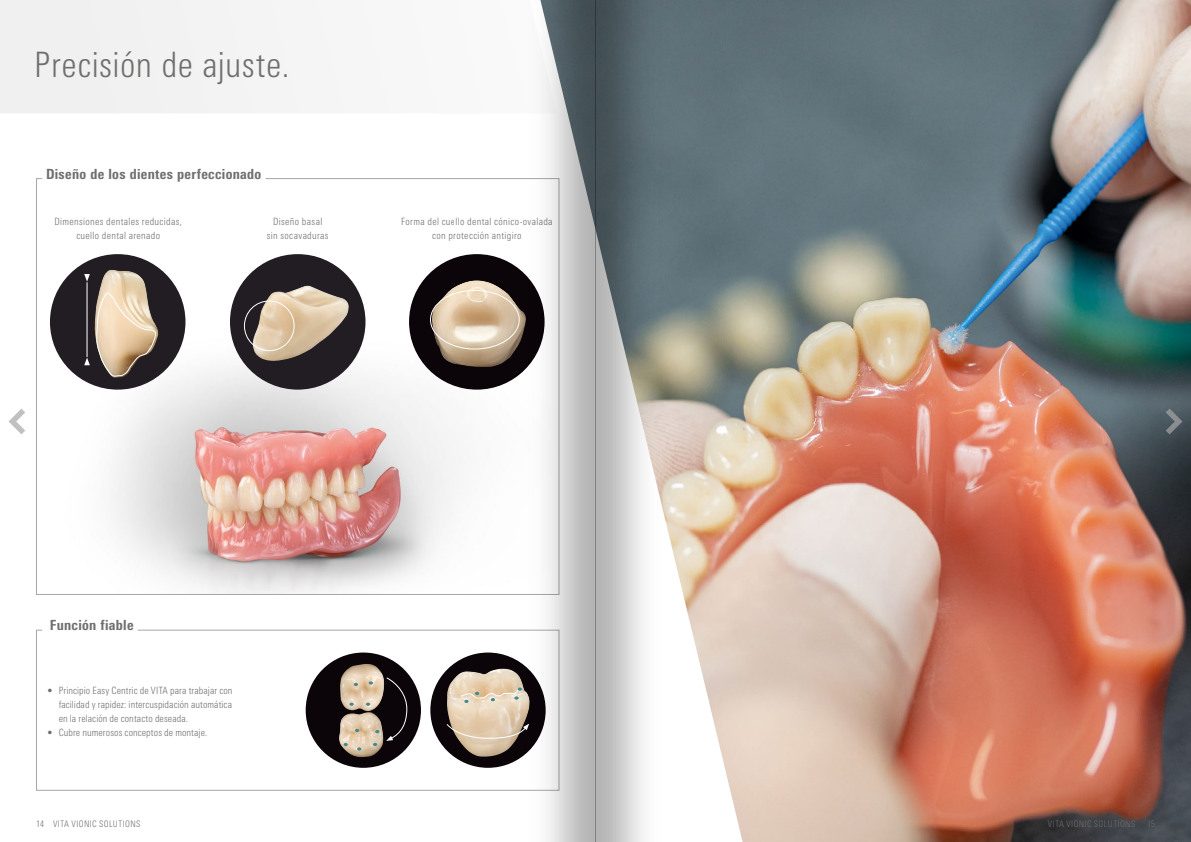
<style>
.page{position:relative;width:1191px;height:842px;background:#fff}
.page>*{position:absolute;margin:0;border:0;box-sizing:border-box;transform-origin:0 0}
.t1{font:300 condensed 35px "Univers Next Pro";letter-spacing:.01em;color:#6f6f6e}
.t2{font:800 condensed 14px "Univers Next Pro";letter-spacing:.02em;color:#6f6f6e}
.t3{font:300 condensed 10px/14px "Univers Next Pro";letter-spacing:.025em;color:#6f6f6e;text-align:center}
.t4{font:300 condensed 10px "Univers Next Pro";letter-spacing:.005em;color:#6f6f6e}
.t5{font:300 condensed 9px "Univers Next Pro";letter-spacing:.035em;color:#6f6f6e}
</style>
<div class="page">
<div style="left:0;top:0;width:299px;height:113px;background:#f2f2f2"></div>
<img style="left:50px;top:254px;width:404px;height:339px">
<div style="left:306px;top:652px;width:115px;height:116px;background:#0b050a;border-radius:50%"></div>
<img style="left:339px;top:664px;width:45px;height:93px">
<svg style="left:386px;top:677px;width:21px;height:64px"></svg>
<svg style="left:354px;top:683px;width:4px;height:3px"></svg>
<svg style="left:369px;top:681px;width:4px;height:3px"></svg>
<svg style="left:366px;top:703px;width:4px;height:3px"></svg>
<svg style="left:349px;top:703px;width:5px;height:3px"></svg>
<svg style="left:355px;top:729px;width:4px;height:3px"></svg>
<svg style="left:375px;top:730px;width:4px;height:3px"></svg>
<svg style="left:373px;top:743px;width:4px;height:3px"></svg>
<svg style="left:357px;top:747px;width:4px;height:4px"></svg>
<svg style="left:343px;top:743px;width:5px;height:3px"></svg>
<div style="left:430px;top:652px;width:115px;height:116px;background:#0b050a;border-radius:50%"></div>
<img style="left:447px;top:668px;width:7px;height:89px">
<svg style="left:446px;top:723px;width:8px;height:16px"></svg>
<div style="left:230px;top:254px;width:135px;height:136px;background:#211d22;border-radius:50%"></div>
<img style="left:253px;top:285px;width:96px;height:76px">
<div style="left:244px;top:301px;width:50px;height:50px;border:1px solid #fff;border-radius:50%"></div>
<div style="left:50px;top:254px;width:135px;height:136px;background:#211d22;border-radius:50%"></div>
<img style="left:94px;top:270px;width:65px;height:108px">
<svg style="left:96px;top:293px;width:60px;height:84px"></svg>
<div style="left:83px;top:279px;width:8px;height:81px;background:#1a1a18;opacity:.75"></div>
<hr style="left:87px;top:282px;width:1px;height:75px;background:#fff">
<svg style="left:84px;top:274px;width:6px;height:8px"></svg>
<svg style="left:84px;top:358px;width:6px;height:7px"></svg>
<div style="left:409px;top:254px;width:135px;height:136px;background:#0b050a;border-radius:50%"></div>
<img style="left:432px;top:287px;width:22px;height:77px">
<img style="left:737px;top:0;width:454px;height:842px">
<div style="left:36px;top:630px;width:523px;height:161px;border:1px solid #a7a7a8"></div>
<hr style="left:42px;top:616px;width:4px;height:20px;background:#fff">
<hr style="left:46px;top:616px;width:4px;height:20px;background:#fff">
<div style="left:50px;top:616px;width:7px;height:20px;background:#fff"></div>
<div style="left:57px;top:616px;width:7px;height:20px;background:#fff"></div>
<div style="left:64px;top:616px;width:8px;height:20px;background:#fff"></div>
<div style="left:72px;top:616px;width:6px;height:20px;background:#fff"></div>
<hr style="left:78px;top:616px;width:4px;height:20px;background:#fff">
<div style="left:82px;top:616px;width:7px;height:20px;background:#fff"></div>
<div style="left:89px;top:616px;width:8px;height:20px;background:#fff"></div>
<hr style="left:97px;top:616px;width:3px;height:20px;background:#fff">
<div style="left:100px;top:616px;width:5px;height:20px;background:#fff"></div>
<hr style="left:105px;top:616px;width:4px;height:20px;background:#fff">
<div style="left:109px;top:616px;width:7px;height:20px;background:#fff"></div>
<div style="left:116px;top:616px;width:7px;height:20px;background:#fff"></div>
<hr style="left:123px;top:616px;width:4px;height:20px;background:#fff">
<div style="left:127px;top:616px;width:7px;height:20px;background:#fff"></div>
<hr style="left:134px;top:616px;width:4px;height:20px;background:#fff">
<img style="left:454px;top:0;width:283px;height:842px">
<svg style="left:1165px;top:409px;width:17px;height:25px"></svg>
<svg style="left:9px;top:409px;width:16px;height:25px"></svg>
<h1 class="t1" style="left:34px;top:45px;width:257px">Precisión de ajuste.</h1>
<h2 class="t2" style="left:46px;top:165px;width:217px">Diseño de los dientes perfeccionado</h2>
<p class="t3" style="left:55px;top:214px;width:129px">Dimensiones dentales reducidas, cuello dental arenado</p>
<p class="t3" style="left:267px;top:214px;width:63px">Diseño basal sin socavaduras</p>
<p class="t3" style="left:401px;top:214px;width:153px">Forma del cuello dental cónico-ovalada con protección antigiro</p>
<h2 class="t2" style="left:50px;top:617px;width:85px">Función fiable</h2>
<p class="t3" style="left:59px;top:683px;width:175px;text-align:justify;text-indent:-11px">• Principio Easy Centric de VITA para trabajar con facilidad y rapidez: intercuspidación automática en la relación de contacto deseada.</p>
<p class="t4" style="left:47px;top:727px;width:161px">• Cubre numerosos conceptos de montaje.</p>
<p class="t5" style="left:36px;top:819px;width:106px">14 VITA VIONIC SOLUTIONS</p>
<p class="t5" style="left:1048px;top:819px;width:89px">VITA VIONIC SOLUTIONS</p>
<p class="t5" style="left:1147px;top:819px;width:9px">15</p>
</div>
